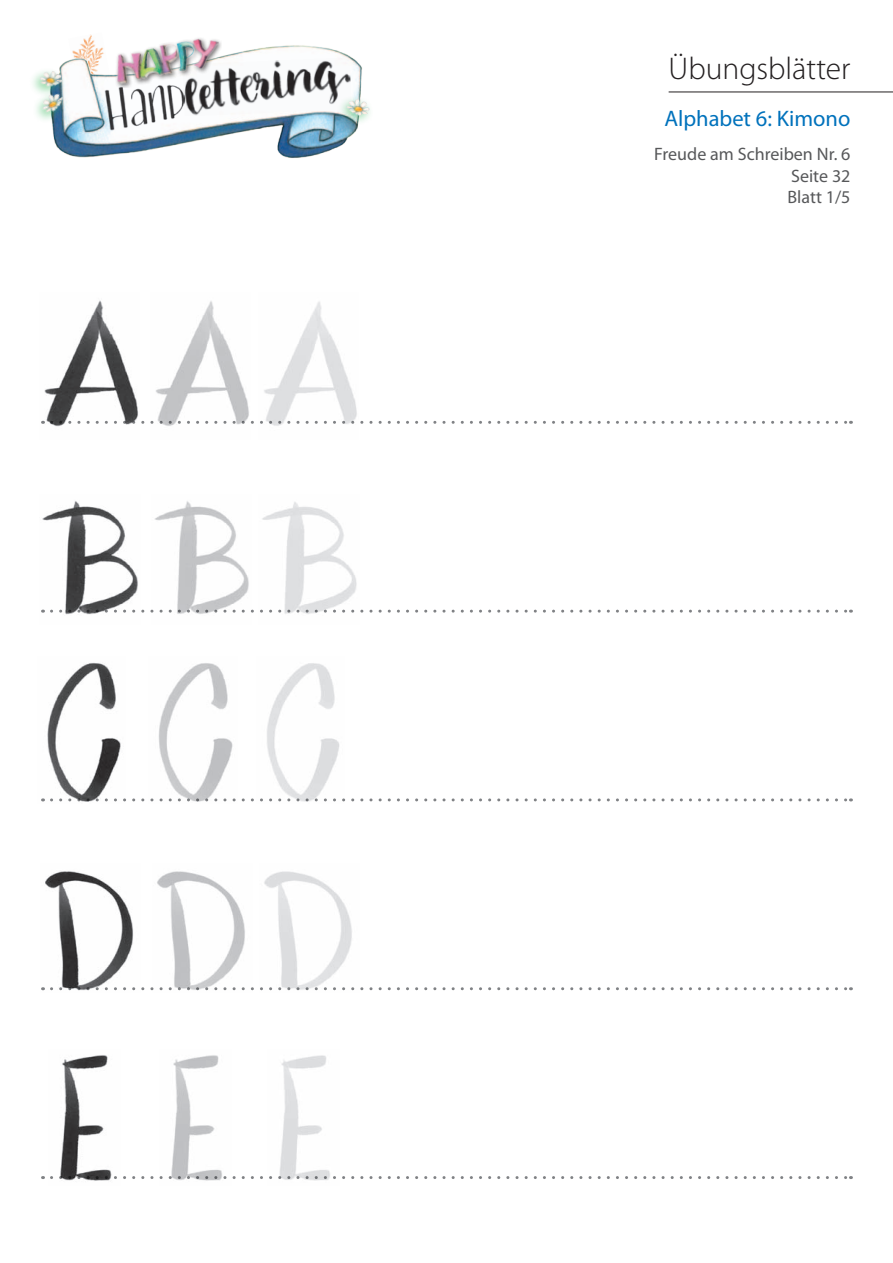
<style>
.page{position:relative;width:893px;height:1263px;background:#fff}
.page>*{position:absolute;margin:0;border:0;box-sizing:border-box;transform-origin:0 0}
.t1{font:300 31.5px "Myriad Pro";color:#231f20}
.t2{font:22.5px "Myriad Pro";color:#0072bc}
.t3{font:18px/21.6px "Myriad Pro";color:#57585a;text-align:justify}
</style>
<div class="page">
<img style="left:83px;top:34px;width:12px;height:8px">
<img style="left:52px;top:42px;width:310px;height:116px">
<div style="left:335px;top:94px;width:38px;height:31px;background:#23b24b;opacity:.47"></div>
<img style="left:344px;top:96px;width:28px;height:21px">
<img style="left:34px;top:65px;width:31px;height:23px">
<div style="left:31px;top:90px;width:35px;height:33px;background:#23b24b;opacity:.47"></div>
<img style="left:34px;top:88px;width:34px;height:30px">
<img style="left:111px;top:38px;width:112px;height:46px">
<img style="left:105px;top:84px;width:79px;height:46px">
<img style="left:183px;top:57px;width:169px;height:59px">
<svg style="left:141px;top:421px;width:710px;height:3px"></svg>
<svg style="left:141px;top:610px;width:710px;height:3px"></svg>
<svg style="left:132px;top:798px;width:719px;height:3px"></svg>
<svg style="left:123px;top:1176px;width:728px;height:3px"></svg>
<svg style="left:141px;top:987px;width:710px;height:3px"></svg>
<img style="left:41px;top:300px;width:97px;height:127px">
<img style="left:151px;top:301px;width:100px;height:125px">
<img style="left:258px;top:301px;width:100px;height:125px">
<img style="left:41px;top:501px;width:97px;height:114px">
<img style="left:151px;top:501px;width:101px;height:113px">
<img style="left:259px;top:502px;width:100px;height:112px">
<img style="left:41px;top:662px;width:85px;height:140px">
<img style="left:149px;top:663px;width:88px;height:139px">
<img style="left:256px;top:663px;width:89px;height:139px">
<img style="left:41px;top:871px;width:95px;height:120px">
<img style="left:152px;top:871px;width:100px;height:120px">
<img style="left:260px;top:871px;width:100px;height:120px">
<img style="left:50px;top:1055px;width:67px;height:126px">
<img style="left:160px;top:1055px;width:72px;height:126px">
<img style="left:267px;top:1055px;width:72px;height:126px">
<hr style="left:669px;top:92px;width:224px;height:1px;background:#231f20">
<h1 class="t1" style="left:669px;top:50px;width:183px">Übungsblätter</h1>
<p class="t2" style="left:664px;top:104px;width:188px">Alphabet 6: Kimono</p>
<p class="t3" style="left:787px;top:143px;width:64px;text-indent:-133px">Freude am Schreiben Nr. 6<br>Seite 32<br>Blatt 1/5</p>
</div>
